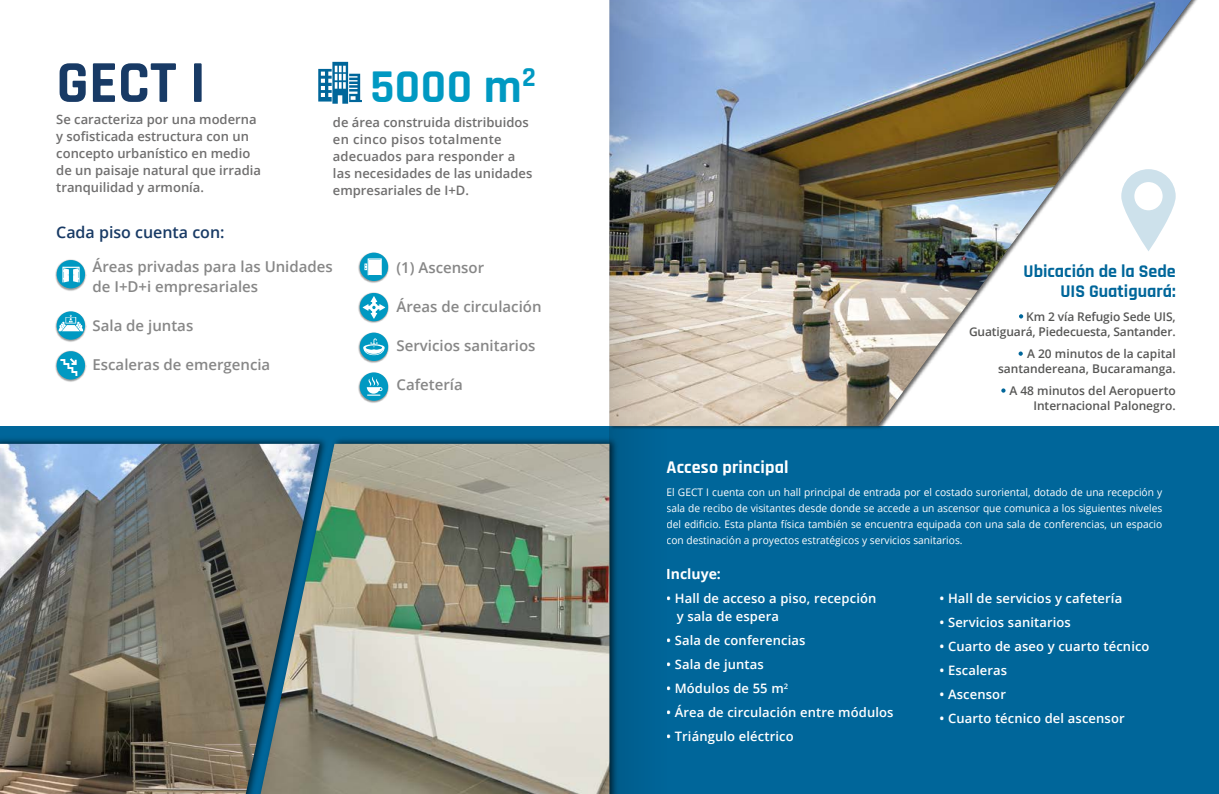
<style>
.page{position:relative;width:1219px;height:794px;background:#fff}
.page>*{position:absolute;margin:0;border:0;box-sizing:border-box;transform-origin:0 0}
.t1{font:700 60px "Rajdhani";color:#183a65}
.t2{font:700 47.6px "Rajdhani";color:#0099c2}
.t3{font:700 18px/20px "Rajdhani";color:#00669a;text-align:right}
.t4{font:700 18px "Rajdhani";letter-spacing:.01em;color:#fff}
.t5{font:600 16px "Open Sans";color:#183a65}
.t6{font:600 15px/20px "Open Sans";color:#878787}
.t7{font:700 14px "Open Sans";color:#fff}
.t8{font:600 13px/18px "Open Sans";letter-spacing:.01em;color:#fff}
.t9{font:600 13px/17px "Open Sans";color:#706f6f}
.t10{font:600 12px/15px "Open Sans";color:#575756;text-align:right}
.t11{font:10.5px/16px "Open Sans";color:#fff;text-align:justify}
</style>
<div class="page">
<div style="left:0;top:426px;width:1219px;height:368px;background:#00669a"></div>
<img style="left:666px;top:0;width:525px;height:319px">
<svg style="left:318px;top:62px;width:44px;height:42px"></svg>
<img style="left:0;top:268px;width:1007px;height:526px">
<img style="left:261px;top:444px;width:348px;height:350px">
<svg style="left:1121px;top:169px;width:55px;height:82px"></svg>
<svg style="left:1019px;top:314px;width:4px;height:4px"></svg>
<svg style="left:1018px;top:351px;width:5px;height:5px"></svg>
<svg style="left:1001px;top:388px;width:4px;height:5px"></svg>
<img style="left:54px;top:259px;width:32px;height:32px">
<div style="left:57px;top:260px;width:28px;height:28px;background:#0099c2;border-radius:14px"></div>
<svg style="left:62px;top:267px;width:18px;height:15px"></svg>
<img style="left:357px;top:252px;width:32px;height:31px">
<div style="left:360px;top:253px;width:28px;height:28px;background:#0099c2;border-radius:14px"></div>
<svg style="left:364px;top:258px;width:18px;height:17px"></svg>
<img style="left:54px;top:310px;width:32px;height:32px">
<svg style="left:57px;top:311px;width:28px;height:29px"></svg>
<svg style="left:58px;top:315px;width:25px;height:16px"></svg>
<img style="left:357px;top:331px;width:32px;height:32px">
<div style="left:360px;top:333px;width:28px;height:28px;background:#0099c2;border-radius:14px"></div>
<svg style="left:363px;top:338px;width:22px;height:17px"></svg>
<img style="left:357px;top:371px;width:32px;height:32px">
<div style="left:360px;top:372px;width:28px;height:29px;background:#0099c2;border-radius:14px"></div>
<svg style="left:367px;top:377px;width:15px;height:19px"></svg>
<img style="left:357px;top:292px;width:32px;height:32px">
<div style="left:360px;top:293px;width:28px;height:28px;background:#0099c2;border-radius:14px"></div>
<svg style="left:363px;top:296px;width:22px;height:23px"></svg>
<img style="left:54px;top:350px;width:32px;height:32px">
<div style="left:57px;top:351px;width:28px;height:28px;background:#0099c2;border-radius:14px"></div>
<svg style="left:60px;top:358px;width:17px;height:18px"></svg>
<svg style="left:609px;top:0;width:57px;height:794px"></svg>
<h1 class="t1" style="left:56px;top:46px;width:151px">GECT I</h1>
<p class="t9" style="left:56px;top:111px;width:206px">Se caracteriza por una moderna y sofisticada estructura con un concepto urbanístico en medio de un paisaje natural que irradia tranquilidad y armonía.</p>
<h2 class="t2" style="left:370px;top:58px;width:167px">5000 m<sup>2</sup></h2>
<p class="t9" style="left:333px;top:113px;width:201px">de área construida distribuidos en cinco pisos totalmente adecuados para responder a las necesidades de las unidades empresariales de I+D.</p>
<h3 class="t5" style="left:56px;top:222px;width:170px">Cada piso cuenta con:</h3>
<h3 class="t6" style="left:93px;top:256px;width:242px">Áreas privadas para las Unidades de I+D+i empresariales</h3>
<h3 class="t6" style="left:93px;top:315px;width:102px">Sala de juntas</h3>
<h3 class="t6" style="left:93px;top:354px;width:179px">Escaleras de emergencia</h3>
<h3 class="t6" style="left:396px;top:257px;width:89px">(1) Ascensor</h3>
<h3 class="t6" style="left:396px;top:296px;width:147px">Áreas de circulación</h3>
<h3 class="t6" style="left:396px;top:335px;width:140px">Servicios sanitarios</h3>
<h3 class="t6" style="left:396px;top:374px;width:68px">Cafetería</h3>
<h3 class="t3" style="left:1024px;top:261px;width:154px">Ubicación de la Sede<br>UIS Guatiguará:</h3>
<p class="t10" style="left:969px;top:308px;width:208px">Km 2 vía Refugio Sede UIS,<br>Guatiguará, Piedecuesta, Santander.</p>
<p class="t10" style="left:998px;top:346px;width:179px">A 20 minutos de la capital santandereana, Bucaramanga.</p>
<p class="t10" style="left:1009px;top:383px;width:168px">A 48 minutos del Aeropuerto<br>Internacional Palonegro.</p>
<h3 class="t4" style="left:666px;top:456px;width:124px">Acceso principal</h3>
<p class="t11" style="left:666px;top:483px;width:497px">El GECT I cuenta con un hall principal de entrada por el costado suroriental, dotado de una recepción y sala de recibo de visitantes desde donde se accede a un ascensor que comunica a los siguientes niveles del edificio. Esta planta física también se encuentra equipada con una sala de conferencias, un espacio con destinación a proyectos estratégicos y servicios sanitarios.</p>
<h3 class="t7" style="left:666px;top:564px;width:56px">Incluye:</h3>
<p class="t8" style="left:677px;top:589px;width:201px;text-indent:-11px">• Hall de acceso a piso, recepción y sala de espera</p>
<p class="t8" style="left:666px;top:631px;width:141px">• Sala de conferencias</p>
<p class="t8" style="left:666px;top:655px;width:99px">• Sala de juntas</p>
<p class="t8" style="left:666px;top:679px;width:123px">• Módulos de 55 m<sup>2</sup></p>
<p class="t8" style="left:666px;top:703px;width:229px">• Área de circulación entre módulos</p>
<p class="t8" style="left:666px;top:727px;width:129px">• Triángulo eléctrico</p>
<p class="t8" style="left:939px;top:589px;width:184px">• Hall de servicios y cafetería</p>
<p class="t8" style="left:939px;top:613px;width:133px">• Servicios sanitarios</p>
<p class="t8" style="left:939px;top:637px;width:212px">• Cuarto de aseo y cuarto técnico</p>
<p class="t8" style="left:939px;top:661px;width:69px">• Escaleras</p>
<p class="t8" style="left:939px;top:685px;width:68px">• Ascensor</p>
<p class="t8" style="left:939px;top:709px;width:187px">• Cuarto técnico del ascensor</p>
</div>
